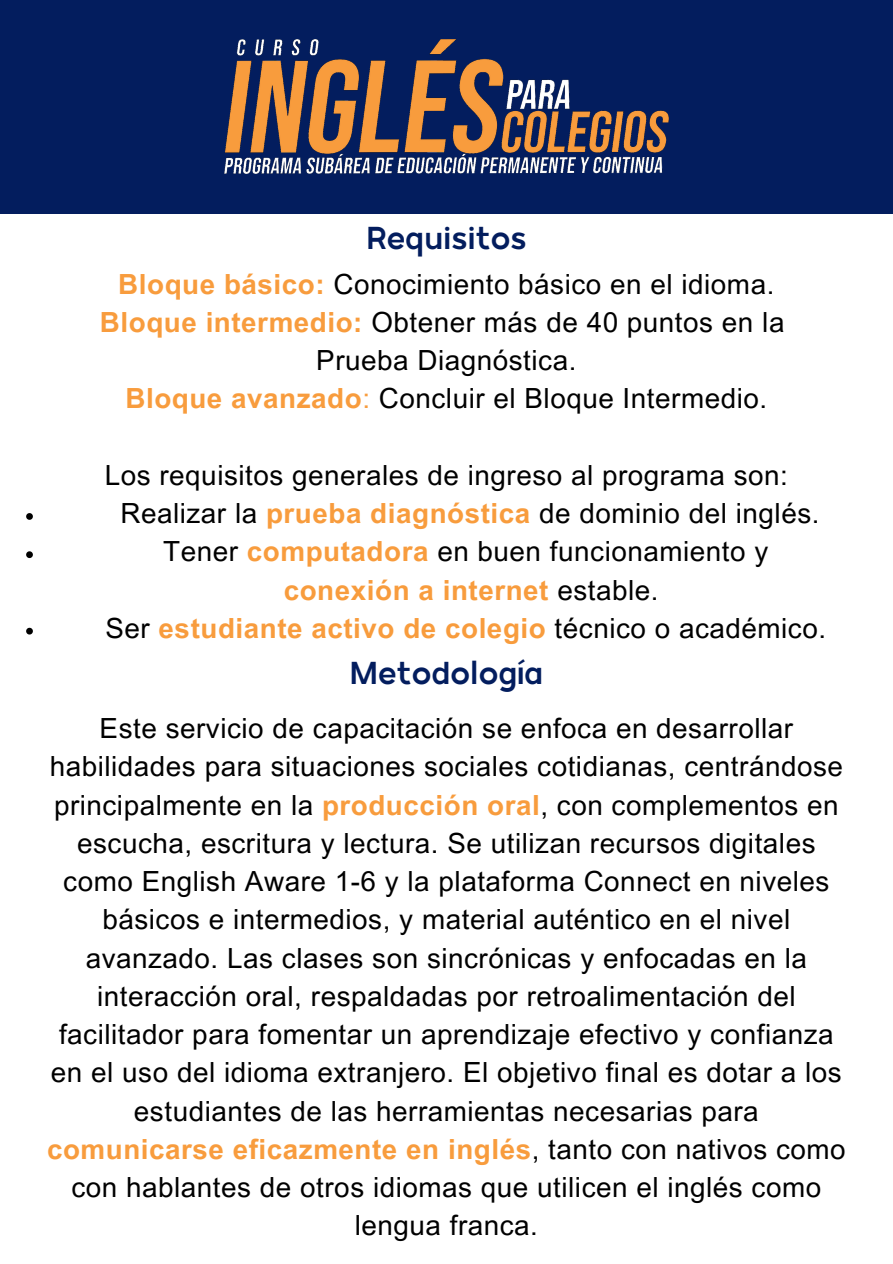
<style>
.page{position:relative;width:893px;height:1264px;background:#fff}
.page>*{position:absolute;margin:0;border:0;box-sizing:border-box;transform-origin:0 0}
.t1{font:700 33px "TS Deniz";color:#031d5e}
.t2{font:27.75px/38.2px "Arial MT Pro";letter-spacing:.02em;color:#000;text-align:center}
.t3{font:700 27.75px "Arial MT Pro";letter-spacing:.02em;color:#f89c3d}
.s1{font-weight:700;color:#f89c3d}
.s2{color:#f89c3d}
.s3{font-weight:400;color:#000}
</style>
<div class="page">
<div style="left:0;top:0;width:892px;height:213px;background:#031d5e"></div>
<img style="left:224px;top:40px;width:444px;height:134px">
<svg style="left:26px;top:513px;width:7px;height:7px"></svg>
<svg style="left:26px;top:551px;width:7px;height:7px"></svg>
<svg style="left:26px;top:627px;width:7px;height:7px"></svg>
<p class="t1" style="left:366px;top:217px;width:162px">Requisitos</p>
<p class="t2" style="left:118px;top:268px;width:657px"><span class="s1">Bloque básico:</span> Conocimiento básico en el idioma.</p>
<p class="t2" style="left:100px;top:306px;width:686px"><span class="s1">Bloque intermedio:</span> Obtener más de 40 puntos en la</p>
<p class="t2" style="left:316px;top:345px;width:262px">Prueba Diagnóstica.</p>
<p class="t2" style="left:125px;top:383px;width:643px"><span class="s1">Bloque avanzado</span><span class="s2">:</span> Concluir el Bloque Intermedio.</p>
<p class="t2" style="left:105px;top:459px;width:684px">Los requisitos generales de ingreso al programa son:</p>
<p class="t2" style="left:120px;top:498px;width:700px">Realizar la <span class="s1">prueba diagnóstica</span> de dominio del inglés.</p>
<p class="t2" style="left:163px;top:536px;width:606px">Tener <span class="s1">computadora</span> en buen funcionamiento y</p>
<p class="t3" style="left:284px;top:579px;width:376px">conexión a internet <span class="s3">estable.</span></p>
<p class="t3" style="left:105px;top:617px;width:722px"><span class="s3">Ser</span> estudiante activo de colegio <span class="s3">técnico o académico.</span></p>
<p class="t1" style="left:349px;top:651px;width:195px">Metodología</p>
<p class="t2" style="left:47px;top:712px;width:800px">Este servicio de capacitación se enfoca en desarrollar habilidades para situaciones sociales cotidianas, centrándose principalmente en la <span class="s1">producción oral</span>, con complementos en escucha, escritura y lectura. Se utilizan recursos digitales como English Aware 1-6 y la plataforma Connect en niveles básicos e intermedios, y material auténtico en el nivel avanzado. Las clases son sincrónicas y enfocadas en la interacción oral, respaldadas por retroalimentación del facilitador para fomentar un aprendizaje efectivo y confianza en el uso del idioma extranjero. El objetivo final es dotar a los estudiantes de las herramientas necesarias para <span class="s1">comunicarse eficazmente en inglés</span>, tanto con nativos como con hablantes de otros idiomas que utilicen el inglés como lengua franca.</p>
</div>
